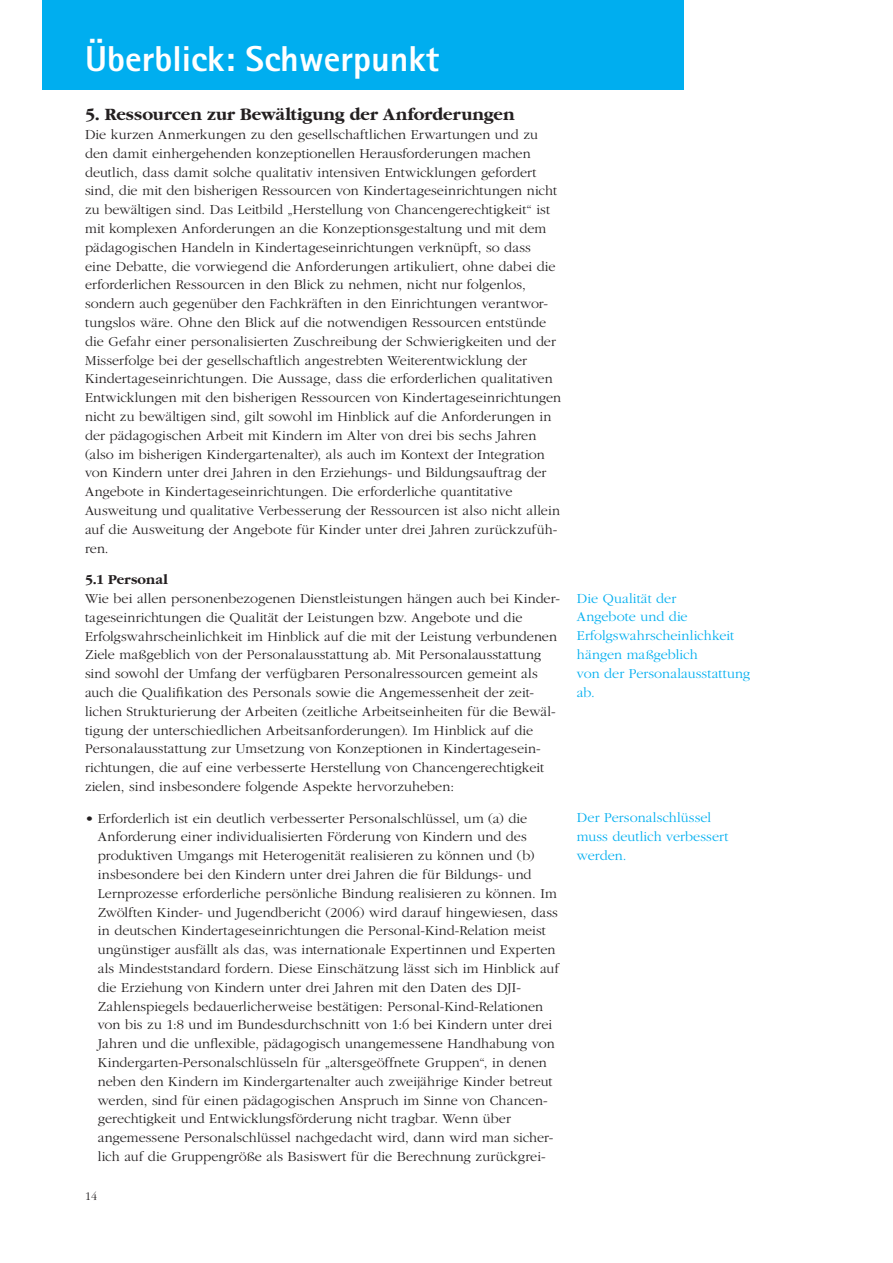
<style>
.page{position:relative;width:893px;height:1263px;background:#fff}
.page>*{position:absolute;margin:0;border:0;box-sizing:border-box;transform-origin:0 0}
.t1{font:800 36px "Rotis Sans Serif";color:#fff}
.t2{font:700 18px "Garamond";color:#231f20}
.t3{font:300 14.25px/18.8px "Garamond";color:#231f20}
.t4{font:300 14.25px/18.8px "Garamond";color:#00aeef}
.t5{font:700 14.25px "Garamond";letter-spacing:.005em;color:#231f20}
.t6{font:300 12px "Garamond";color:#231f20}
</style>
<div class="page">
<div style="left:43px;top:0;width:641px;height:89px;background:#00aeef"></div>
<h1 class="t1" style="left:85px;top:46px;width:355px">Überblick: Schwerpunkt</h1>
<p class="t2" style="left:85px;top:107px;width:431px">5. Ressourcen zur Bewältigung der Anforderungen</p>
<p class="t3" style="left:85px;top:126px;width:478px">Die kurzen Anmerkungen zu den gesellschaftlichen Erwartungen und zu den damit einhergehenden konzeptionellen Herausforderungen machen deutlich, dass damit solche qualitativ intensiven Entwicklungen gefordert sind, die mit den bisherigen Ressourcen von Kindertageseinrichtungen nicht zu bewältigen sind. Das Leitbild „Herstellung von Chancengerechtigkeit“ ist mit komplexen Anforderungen an die Konzeptionsgestaltung und mit dem pädagogischen Handeln in Kindertageseinrichtungen verknüpft, so dass<br>eine Debatte, die vorwiegend die Anforderungen artikuliert, ohne dabei die erforderlichen Ressourcen in den Blick zu nehmen, nicht nur folgenlos, sondern auch gegenüber den Fachkräften in den Einrichtungen verantwor&shy;tungslos wäre. Ohne den Blick auf die notwendigen Ressourcen entstünde die Gefahr einer personalisierten Zuschreibung der Schwierigkeiten und der Misserfolge bei der gesellschaftlich angestrebten Weiterentwicklung der Kindertageseinrichtungen. Die Aussage, dass die erforderlichen qualitativen Entwicklungen mit den bisherigen Ressourcen von Kindertageseinrichtungen nicht zu bewältigen sind, gilt sowohl im Hinblick auf die Anforderungen in der pädagogischen Arbeit mit Kindern im Alter von drei bis sechs Jahren (also im bisherigen Kindergartenalter), als auch im Kontext der Integration von Kindern unter drei Jahren in den Erziehungs- und Bildungsauftrag der Angebote in Kindertageseinrichtungen. Die erforderliche quantitative Ausweitung und qualitative Verbesserung der Ressourcen ist also nicht allein auf die Ausweitung der Angebote für Kinder unter drei Jahren zurückzufüh&shy;ren.</p>
<p class="t5" style="left:85px;top:574px;width:84px">5.1 Personal</p>
<p class="t3" style="left:85px;top:590px;width:476px">Wie bei allen personenbezogenen Dienstleistungen hängen auch bei Kinder&shy;tageseinrichtungen die Qualität der Leistungen bzw. Angebote und die Erfolgswahrscheinlichkeit im Hinblick auf die mit der Leistung verbundenen Ziele maßgeblich von der Personalausstattung ab. Mit Personalausstattung sind sowohl der Umfang der verfügbaren Personalressourcen gemeint als auch die Qualifikation des Personals sowie die Angemessenheit der zeit&shy;lichen Strukturierung der Arbeiten (zeitliche Arbeitseinheiten für die Bewäl&shy;tigung der unterschiedlichen Arbeitsanforderungen). Im Hinblick auf die Personalausstattung zur Umsetzung von Konzeptionen in Kindertagesein&shy;richtungen, die auf eine verbesserte Herstellung von Chancengerechtigkeit zielen, sind insbesondere folgende Aspekte hervorzuheben:</p>
<p class="t3" style="left:98px;top:810px;width:463px;text-indent:-13px">• Erforderlich ist ein deutlich verbesserter Personalschlüssel, um (a) die Anforderung einer individualisierten Förderung von Kindern und des produktiven Umgangs mit Heterogenität realisieren zu können und (b) insbesondere bei den Kindern unter drei Jahren die für Bildungs- und Lernprozesse erforderliche persönliche Bindung realisieren zu können. Im Zwölften Kinder- und Jugendbericht (2006) wird darauf hingewiesen, dass in deutschen Kindertageseinrichtungen die Personal-Kind-Relation meist ungünstiger ausfällt als das, was internationale Expertinnen und Experten als Mindeststandard fordern. Diese Einschätzung lässt sich im Hinblick auf die Erziehung von Kindern unter drei Jahren mit den Daten des DJI-Zahlenspiegels bedauerlicherweise bestätigen: Personal-Kind-Relationen von bis zu 1:8 und im Bundesdurchschnitt von 1:6 bei Kindern unter drei Jahren und die unflexible, pädagogisch unangemessene Handhabung von Kindergarten-Personalschlüsseln für „altersgeöffnete Gruppen“, in denen neben den Kindern im Kindergartenalter auch zweijährige Kinder betreut werden, sind für einen pädagogischen Anspruch im Sinne von Chancen&shy;gerechtigkeit und Entwicklungsförderung nicht tragbar. Wenn über angemessene Personalschlüssel nachgedacht wird, dann wird man sicher&shy;lich auf die Gruppengröße als Basiswert für die Berechnung zurückgrei-</p>
<p class="t6" style="left:85px;top:1191px;width:13px">14</p>
<p class="t4" style="left:577px;top:590px;width:175px">Die Qualität der<br>Angebote und die<br>Erfolgswahrscheinlichkeit hängen maßgeblich<br>von der Personalausstattung ab.</p>
<p class="t4" style="left:577px;top:810px;width:153px">Der Personalschlüssel muss deutlich verbessert werden.</p>
</div>
